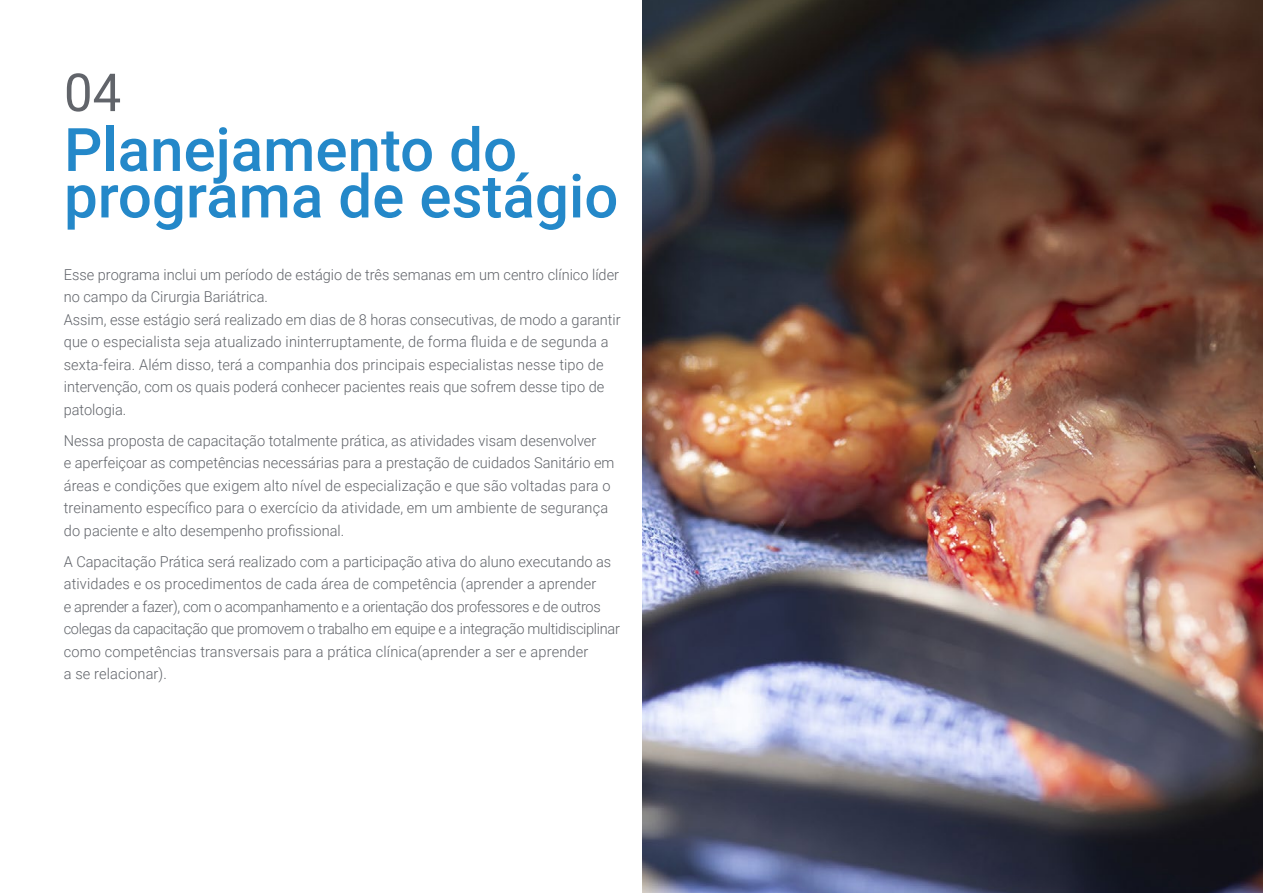
<style>
.page{position:relative;width:1263px;height:893px;background:#fff}
.page>*{position:absolute;margin:0;border:0;box-sizing:border-box;transform-origin:0 0}
.t1{font:500 60px/46.5px "Roboto";color:#2488c9}
.t2{font:52.5px "Roboto";color:#61646a}
.t3{font:300 15px/22.5px "Roboto";color:#61646a}
</style>
<div class="page">
<img style="left:642px;top:0;width:621px;height:893px">
<h2 class="t2" style="left:64px;top:56px;width:59px">04</h2>
<h1 class="t1" style="left:64px;top:124px;width:556px">Planejamento do programa de estágio</h1>
<p class="t3" style="left:64px;top:262px;width:558px">Esse programa inclui um período de estágio de três semanas em um centro clínico líder no campo da Cirurgia Bariátrica.<br>Assim, esse estágio será realizado em dias de 8 horas consecutivas, de modo a garantir que o especialista seja atualizado ininterruptamente, de forma fluida e de segunda a sexta-feira. Além disso, terá a companhia dos principais especialistas nesse tipo de intervenção, com os quais poderá conhecer pacientes reais que sofrem desse tipo de patologia.</p>
<p class="t3" style="left:64px;top:428px;width:552px">Nessa proposta de capacitação totalmente prática, as atividades visam desenvolver<br>e aperfeiçoar as competências necessárias para a prestação de cuidados Sanitário em áreas e condições que exigem alto nível de especialização e que são voltadas para o treinamento específico para o exercício da atividade, em um ambiente de segurança do paciente e alto desempenho profissional.</p>
<p class="t3" style="left:64px;top:549px;width:558px">A Capacitação Prática será realizado com a participação ativa do aluno executando as atividades e os procedimentos de cada área de competência (aprender a aprender<br>e aprender a fazer), com o acompanhamento e a orientação dos professores e de outros colegas da capacitação que promovem o trabalho em equipe e a integração multidisciplinar como competências transversais para a prática clínica(aprender a ser e aprender<br>a se relacionar).</p>
</div>
